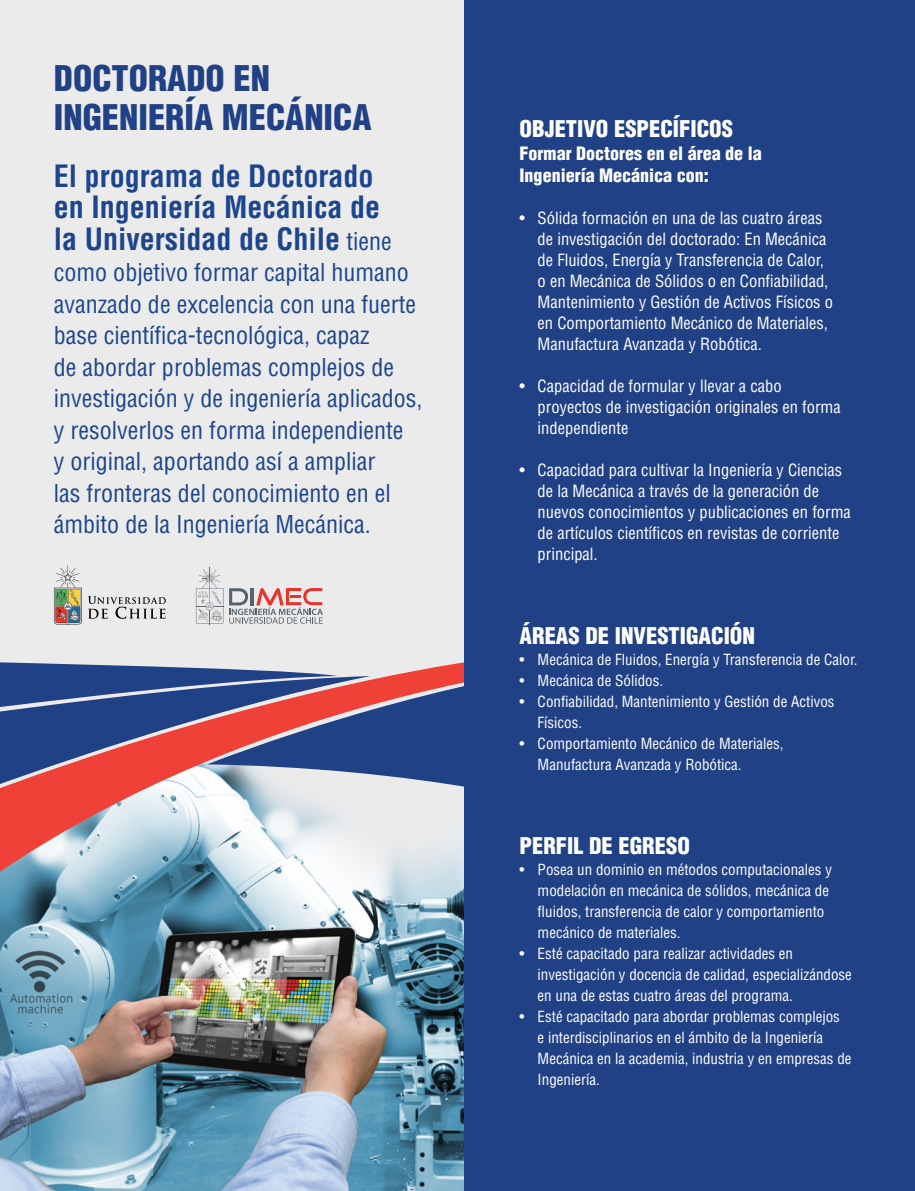
<style>
.page{position:relative;width:915px;height:1191px;background:#fff}
.page>*{position:absolute;margin:0;border:0;box-sizing:border-box;transform-origin:0 0}
.t1{font:900 condensed 34.5px/39px "Helvetica";color:#214186}
.t2{font:700 condensed 30px/31.5px "Helvetica";color:#1c458e}
.t3{font:condensed 24px/31.5px "Helvetica";color:#1c458e}
.t4{font:900 condensed 22.5px "Helvetica";color:#fff}
.t5{font:900 condensed 18px/22.5px "Helvetica";color:#fff}
.t6{font:condensed 16.5px/21px "Helvetica";color:#fff}
.t7{font:condensed 15px/21px "Helvetica";color:#fff}
.s1{font-weight:400;font-size:24px}
</style>
<div class="page">
<div style="left:463px;top:0;width:451px;height:1191px;background:#214186"></div>
<div style="left:0;top:0;width:463px;height:1191px;background:#ebebec"></div>
<img style="left:0;top:906px;width:463px;height:285px">
<svg style="left:0;top:662px;width:463px;height:244px"></svg>
<svg style="left:54px;top:565px;width:112px;height:60px"></svg>
<svg style="left:229px;top:588px;width:94px;height:36px"></svg>
<svg style="left:196px;top:567px;width:27px;height:58px"></svg>
<h1 class="t1" style="left:54px;top:59px;width:319px">DOCTORADO EN<br>INGENIERÍA MECÁNICA</h1>
<h2 class="t2" style="left:54px;top:160px;width:339px">El programa de Doctorado en Ingeniería Mecánica de la Universidad de Chile <span class="s1">tiene</span></h2>
<p class="t3" style="left:54px;top:256px;width:370px">como objetivo formar capital humano avanzado de excelencia con una fuerte base científica-tecnológica, capaz<br>de abordar problemas complejos de investigación y de ingeniería aplicados, y resolverlos en forma independiente<br>y original, aportando así a ampliar<br>las fronteras del conocimiento en el ámbito de la Ingeniería Mecánica.</p>
<h3 class="t4" style="left:519px;top:115px;width:215px">OBJETIVO ESPECÍFICOS</h3>
<p class="t5" style="left:519px;top:142px;width:243px">Formar Doctores en el área de la<br>Ingeniería Mecánica con:</p>
<p class="t6" style="left:537px;top:207px;width:297px;text-indent:-18px">• Sólida formación en una de las cuatro áreas de investigación del doctorado: En Mecánica de Fluidos, Energía y Transferencia de Calor, o en Mecánica de Sólidos o en Confiabilidad, Mantenimiento y Gestión de Activos Físicos o en Comportamiento Mecánico de Materiales, Manufactura Avanzada y Robótica.</p>
<p class="t6" style="left:537px;top:375px;width:304px;text-indent:-18px">• Capacidad de formular y llevar a cabo proyectos de investigación originales en forma independiente</p>
<p class="t6" style="left:537px;top:459px;width:314px;text-indent:-18px">• Capacidad para cultivar la Ingeniería y Ciencias de la Mecánica a través de la generación de nuevos conocimientos y publicaciones en forma de artículos científicos en revistas de corriente principal.</p>
<h3 class="t4" style="left:519px;top:622px;width:237px">ÁREAS DE INVESTIGACIÓN</h3>
<p class="t7" style="left:519px;top:649px;width:339px">• Mecánica de Fluidos, Energía y Transferencia de Calor.</p>
<p class="t7" style="left:519px;top:670px;width:145px">• Mecánica de Sólidos.</p>
<p class="t7" style="left:537px;top:691px;width:298px;text-indent:-18px">• Confiabilidad, Mantenimiento y Gestión de Activos<br>Físicos.</p>
<p class="t7" style="left:537px;top:733px;width:247px;text-indent:-18px">• Comportamiento Mecánico de Materiales,<br>Manufactura Avanzada y Robótica.</p>
<h3 class="t4" style="left:519px;top:832px;width:172px">PERFIL DE EGRESO</h3>
<p class="t7" style="left:537px;top:859px;width:296px;text-indent:-18px">• Posea un dominio en métodos computacionales y modelación en mecánica de sólidos, mecánica de fluidos, transferencia de calor y comportamiento mecánico de materiales.</p>
<p class="t7" style="left:537px;top:943px;width:315px;text-indent:-18px">• Esté capacitado para realizar actividades en investigación y docencia de calidad, especializándose en una de estas cuatro áreas del programa.</p>
<p class="t7" style="left:537px;top:1006px;width:315px;text-indent:-18px">• Esté capacitado para abordar problemas complejos<br>e interdisciplinarios en el ámbito de la Ingeniería Mecánica en la academia, industria y en empresas de Ingeniería.</p>
</div>
